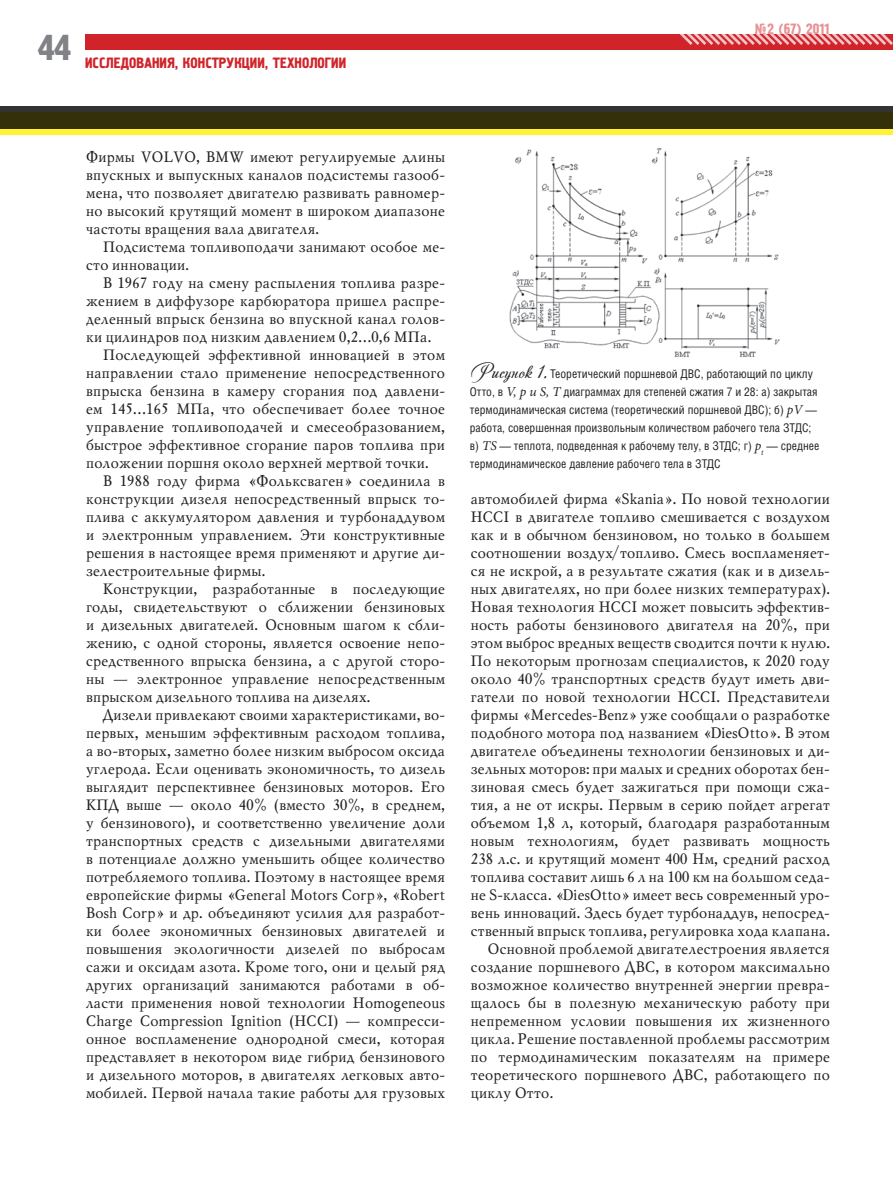
<style>
.page{position:relative;width:893px;height:1191px;background:#fff}
.page>*{position:absolute;margin:0;border:0;box-sizing:border-box;transform-origin:0 0}
.t1{font:36px "Machine C";color:#808285}
.TEXT{font:15px/18px "Mysl C";color:#231f20;text-align:justify}
.KOLONTITUL{font:15px "Pollock 1 C";color:#d1232a}
.PODPIS{font:12px/18px "Helios Cond";color:#231f20}
.s1{font-family:"Andantinoscript";font-size:21px}
.s2{font-family:"Minion Pro";font-style:italic;font-size:13.5px}
</style>
<div class="page">
<div style="left:85px;top:34px;width:808px;height:16px;background:#d1232a"></div>
<svg style="left:679px;top:34px;width:214px;height:11px"></svg>
<img style="left:509px;top:148px;width:271px;height:209px">
<div style="left:0;top:113px;width:893px;height:22px;background:linear-gradient(to right,#fff333,#fff333)"></div>
<svg style="left:0;top:106px;width:893px;height:22px;background:#333015"></svg>
<h1 class="t1" style="left:38px;top:27px;width:34px">44</h1>
<p class="KOLONTITUL" style="left:85px;top:55px;width:263px">ИССЛЕДОВАНИЯ, КОНСТРУКЦИИ, ТЕХНОЛОГИИ</p>
<p class="KOLONTITUL" style="left:755px;top:21px;width:76px">№2 (67) 2011</p>
<p class="TEXT" style="left:85px;top:148px;width:361px">Фирмы VOLVO, BMW имеют регулируемые длины впускных и выпускных каналов подсистемы газооб&shy;мена, что позволяет двигателю развивать равномер&shy;но высокий крутящий момент в широком диапазоне частоты вращения вала двигателя.</p>
<p class="TEXT" style="left:85px;top:238px;width:361px;text-indent:17px">Подсистема топливоподачи занимают особое ме&shy;сто инновации.</p>
<p class="TEXT" style="left:85px;top:274px;width:361px;text-indent:17px">В 1967 году на смену распыления топлива разре&shy;жением в диффузоре карбюратора пришел распре&shy;деленный впрыск бензина во впускной канал голов&shy;ки цилиндров под низким давлением 0,2…0,6 МПа.</p>
<p class="TEXT" style="left:85px;top:346px;width:361px;text-indent:17px">Последующей эффективной инновацией в этом направлении стало применение непосредственного впрыска бензина в камеру сгорания под давлени&shy;ем 145…165 МПа, что обеспечивает более точное управление топливоподачей и смесеобразованием, быстрое эффективное сгорание паров топлива при положении поршня около верхней мертвой точки.</p>
<p class="TEXT" style="left:85px;top:472px;width:361px;text-indent:17px">В 1988 году фирма «Фольксваген» соединила в конструкции дизеля непосредственный впрыск то&shy;плива с аккумулятором давления и турбонаддувом и электронным управлением. Эти конструктивные решения в настоящее время применяют и другие ди&shy;зелестроительные фирмы.</p>
<p class="TEXT" style="left:85px;top:580px;width:361px;text-indent:17px">Конструкции, разработанные в последующие годы, свидетельствуют о сближении бензиновых и дизельных двигателей. Основным шагом к сбли&shy;жению, с одной стороны, является освоение непо&shy;средственного впрыска бензина, а с другой сторо&shy;ны — электронное управление непосредственным впрыском дизельного топлива на дизелях.</p>
<p class="TEXT" style="left:85px;top:706px;width:361px;text-indent:17px">Дизели привлекают своими характеристиками, во&shy;первых, меньшим эффективным расходом топлива, а во-вторых, заметно более низким выбросом оксида углерода. Если оценивать экономичность, то дизель выглядит перспективнее бензиновых моторов. Его КПД выше — около 40% (вместо 30%, в среднем, у бензинового), и соответственно увеличение доли транспортных средств с дизельными двигателями в потенциале должно уменьшить общее количество потребляемого топлива. Поэтому в настоящее время европейские фирмы «General Motors Corp», «Robert Bosh Corp» и др. объединяют усилия для разработ&shy;ки более экономичных бензиновых двигателей и повышения экологичности дизелей по выбросам сажи и оксидам азота. Кроме того, они и целый ряд других организаций занимаются работами в об&shy;ласти применения новой технологии Homogeneous Charge Compression Ignition (HCCI) — компресси&shy;онное воспламенение однородной смеси, которая представляет в некотором виде гибрид бензинового и дизельного моторов, в двигателях легковых авто&shy;мобилей. Первой начала такие работы для грузовых</p>
<p class="PODPIS" style="left:470px;top:365px;width:351px"><span class="s1">Рисунок 1.</span> Теоретический поршневой ДВС, работающий по циклу Отто, в <span class="s2">V, p и S, T</span> диаграммах для степеней сжатия 7 и 28: а) закрытая термодинамическая система (теоретический поршневой ДВС); б) <span class="s2">pV</span> — работа, совершенная произвольным количеством рабочего тела ЗТДС; в) <span class="s2">TS</span> — теплота, подведенная к рабочему телу, в ЗТДС; г) <span class="s2">p</span><sub>t</sub> — среднее термодинамическое давление рабочего тела в ЗТДС</p>
<p class="TEXT" style="left:470px;top:490px;width:361px">автомобилей фирма «Skania». По новой технологии HCCI в двигателе топливо смешивается с воздухом как и в обычном бензиновом, но только в большем соотношении воздух/топливо. Смесь воспламеняет&shy;ся не искрой, а в результате сжатия (как и в дизель&shy;ных двигателях, но при более низких температурах).<br>Новая технология HCCI может повысить эффектив&shy;ность работы бензинового двигателя на 20%, при этом выброс вредных веществ сводится почти к нулю.<br>По некоторым прогнозам специалистов, к 2020 году около 40% транспортных средств будут иметь дви&shy;гатели по новой технологии HCCI. Представители фирмы «Mercedes-Benz» уже сообщали о разработке подобного мотора под названием «DiesOtto». В этом двигателе объединены технологии бензиновых и ди&shy;зельных моторов: при малых и средних оборотах бен&shy;зиновая смесь будет зажигаться при помощи сжа&shy;тия, а не от искры. Первым в серию пойдет агрегат объемом 1,8 л, который, благодаря разработанным новым технологиям, будет развивать мощность 238 л.с. и крутящий момент 400 Нм, средний расход топлива составит лишь 6 л на 100 км на большом седа&shy;не S-класса. «DiesOtto» имеет весь современный уро&shy;вень инноваций. Здесь будет турбонаддув, непосред&shy;ственный впрыск топлива, регулировка хода клапана.</p>
<p class="TEXT" style="left:470px;top:940px;width:361px;text-indent:17px">Основной проблемой двигателестроения является создание поршневого ДВС, в котором максимально возможное количество внутренней энергии превра&shy;щалось бы в полезную механическую работу при непременном условии повышения их жизненного цикла. Решение поставленной проблемы рассмотрим по термодинамическим показателям на примере теоретического поршневого ДВС, работающего по циклу Отто.</p>
</div>
